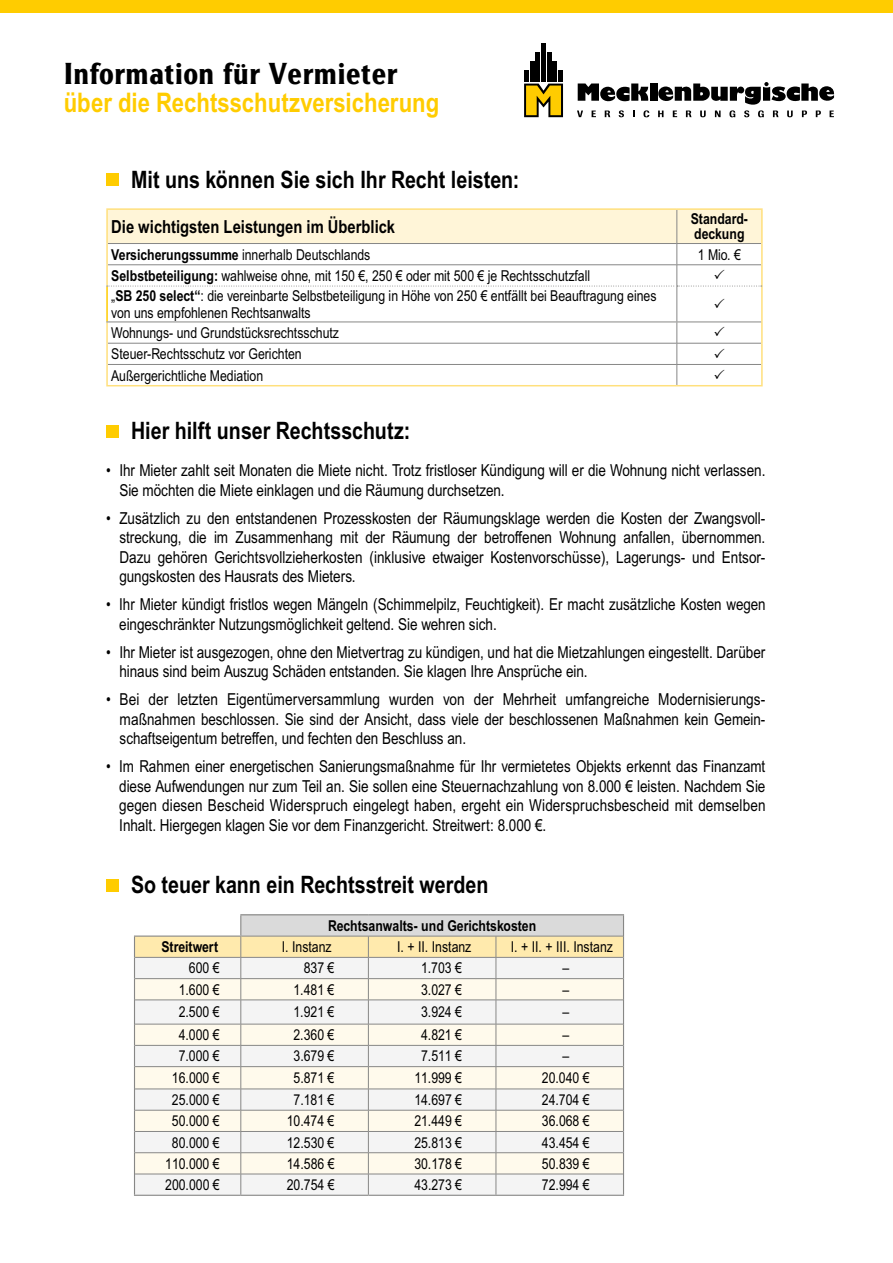
<style>
.page{position:relative;width:893px;height:1263px;background:#fff}
.page>*{position:absolute;margin:0;border:0;box-sizing:border-box;transform-origin:0 0}
.t1{font:31.5px "LP Cervo Lap";color:#000}
.t2{font:700 27px "Arial Narrow MT Pro";color:#fc0}
.t3{font:700 24px "Arial Narrow MT Pro";color:#000}
.t4{font:700 18px "Arial Narrow MT Pro";color:#000}
.t5{font:16.5px/19.5px "Arial Narrow MT Pro";color:#000}
.t6{font:15px/21px "Arial Narrow MT Pro";color:#000}
.t7{font:700 15px/15px "Arial Narrow MT Pro";color:#000}
.s1{font-weight:700}
</style>
<div class="page">
<div style="left:106px;top:425px;width:13px;height:13px;background:#fc0"></div>
<div style="left:0;top:0;width:893px;height:13px;background:#fc0"></div>
<div style="left:650px;top:83px;width:7px;height:18px;background:#000"></div>
<svg style="left:578px;top:83px;width:71px;height:19px"></svg>
<svg style="left:524px;top:84px;width:39px;height:33px"></svg>
<div style="left:524px;top:70px;width:5px;height:12px;background:#000"></div>
<hr style="left:530px;top:61px;width:4px;height:21px;background:#000">
<div style="left:535px;top:52px;width:5px;height:30px;background:#000"></div>
<div style="left:541px;top:43px;width:5px;height:39px;background:#000"></div>
<div style="left:547px;top:52px;width:5px;height:30px;background:#000"></div>
<hr style="left:553px;top:61px;width:4px;height:21px;background:#000">
<div style="left:558px;top:70px;width:5px;height:12px;background:#000"></div>
<svg style="left:577px;top:110px;width:6px;height:7px"></svg>
<svg style="left:592px;top:111px;width:4px;height:6px"></svg>
<svg style="left:633px;top:111px;width:2px;height:6px"></svg>
<svg style="left:605px;top:111px;width:5px;height:6px"></svg>
<svg style="left:619px;top:110px;width:5px;height:7px"></svg>
<svg style="left:643px;top:110px;width:6px;height:7px"></svg>
<svg style="left:658px;top:82px;width:176px;height:35px"></svg>
<hr style="left:240px;top:914px;width:128px;height:1px;background:#878786">
<hr style="left:368px;top:914px;width:128px;height:1px;background:#878786">
<hr style="left:496px;top:914px;width:128px;height:1px;background:#878786">
<svg style="left:134px;top:915px;width:490px;height:280px"></svg>
<hr style="left:134px;top:1195px;width:107px;height:1px;background:#878786">
<hr style="left:241px;top:1195px;width:127px;height:1px;background:#878786">
<hr style="left:368px;top:1195px;width:128px;height:1px;background:#878786">
<hr style="left:496px;top:1195px;width:128px;height:1px;background:#878786">
<hr style="left:134px;top:935px;width:107px;height:2px;background:#878786">
<div style="left:106px;top:879px;width:13px;height:13px;background:#fc0"></div>
<div style="left:106px;top:173px;width:13px;height:13px;background:#fc0"></div>
<svg style="left:108px;top:287px;width:653px;height:98px"></svg>
<hr style="left:108px;top:343px;width:569px;height:1px;background:#878786">
<hr style="left:677px;top:343px;width:84px;height:1px;background:#878786">
<hr style="left:108px;top:364px;width:569px;height:1px;background:#878786">
<hr style="left:677px;top:364px;width:84px;height:1px;background:#878786">
<svg style="left:677px;top:323px;width:1px;height:62px"></svg>
<hr style="left:106px;top:208px;width:571px;height:2px;background:#ffe07d">
<hr style="left:106px;top:210px;width:2px;height:33px;background:#ffe07d">
<hr style="left:677px;top:208px;width:86px;height:2px;background:#ffe07d">
<hr style="left:761px;top:210px;width:2px;height:33px;background:#ffe07d">
<hr style="left:106px;top:243px;width:2px;height:22px;background:#ffe07d">
<hr style="left:761px;top:243px;width:2px;height:22px;background:#ffe07d">
<hr style="left:106px;top:265px;width:2px;height:21px;background:#ffe07d">
<hr style="left:761px;top:265px;width:2px;height:21px;background:#ffe07d">
<hr style="left:106px;top:322px;width:2px;height:21px;background:#ffe07d">
<hr style="left:761px;top:322px;width:2px;height:21px;background:#ffe07d">
<hr style="left:106px;top:343px;width:2px;height:21px;background:#ffe07d">
<hr style="left:761px;top:343px;width:2px;height:21px;background:#ffe07d">
<hr style="left:106px;top:364px;width:2px;height:21px;background:#ffe07d">
<hr style="left:761px;top:364px;width:2px;height:21px;background:#ffe07d">
<hr style="left:106px;top:385px;width:571px;height:1px;background:#ffe07d">
<hr style="left:677px;top:385px;width:86px;height:1px;background:#ffe07d">
<hr style="left:106px;top:286px;width:2px;height:36px;background:#fc0">
<hr style="left:761px;top:286px;width:2px;height:36px;background:#ffe07d">
<hr style="left:676px;top:286px;width:1px;height:36px;background:#878786">
<hr style="left:106px;top:322px;width:571px;height:1px;background:#878786">
<hr style="left:677px;top:322px;width:84px;height:1px;background:#878786">
<svg style="left:107px;top:209px;width:655px;height:78px"></svg>
<svg style="left:715px;top:298px;width:10px;height:10px"></svg>
<svg style="left:715px;top:327px;width:10px;height:9px"></svg>
<svg style="left:715px;top:348px;width:10px;height:10px"></svg>
<svg style="left:715px;top:369px;width:10px;height:10px"></svg>
<h1 class="t1" style="left:64px;top:50px;width:335px">Information für Vermieter</h1>
<h2 class="t2" style="left:64px;top:86px;width:377px">über die Rechtsschutzversicherung</h2>
<h3 class="t3" style="left:131px;top:165px;width:390px">Mit uns können Sie sich Ihr Recht leisten:</h3>
<p class="t4" style="left:111px;top:216px;width:285px">Die wichtigsten Leistungen im Überblick</p>
<p class="t7" style="left:691px;top:212px;width:59px">Standard&shy;deckung</p>
<p class="t6" style="left:111px;top:244px;width:261px"><span class="s1">Versicherungssumme</span> innerhalb Deutschlands</p>
<p class="t6" style="left:698px;top:244px;width:45px">1 Mio. €</p>
<p class="t6" style="left:111px;top:265px;width:547px;line-height:20.4px"><span class="s1">Selbstbeteiligung:</span> wahlweise ohne, mit 150 €, 250 € oder mit 500 € je Rechtsschutzfall<br>„<span class="s1">SB 250 select“</span>: die vereinbarte Selbstbeteiligung in Höhe von 250 € entfällt bei Beauftragung eines</p>
<p class="t6" style="left:111px;top:302px;width:229px">von uns empfohlenen Rechtsanwalts Wohnungs- und Grundstücksrechtsschutz Steuer-Rechtsschutz vor Gerichten Außergerichtliche Mediation</p>
<h3 class="t3" style="left:131px;top:416px;width:281px">Hier hilft unser Rechtsschutz:</h3>
<p class="t5" style="left:119px;top:460px;width:648px;text-indent:-13px">• Ihr Mieter zahlt seit Monaten die Miete nicht. Trotz fristloser Kündigung will er die Wohnung nicht verlassen.<br>Sie möchten die Miete einklagen und die Räumung durchsetzen.</p>
<p class="t5" style="left:119px;top:508px;width:648px;text-align:justify;text-indent:-13px">• Zusätzlich zu den entstandenen Prozesskosten der Räumungsklage werden die Kosten der Zwangsvoll&shy;streckung, die im Zusammenhang mit der Räumung der betroffenen Wohnung anfallen, übernommen.<br>Dazu gehören Gerichtsvollzieherkosten (inklusive etwaiger Kostenvorschüsse), Lagerungs- und Entsor&shy;gungskosten des Hausrats des Mieters.</p>
<p class="t5" style="left:119px;top:594px;width:648px;text-indent:-13px">• Ihr Mieter kündigt fristlos wegen Mängeln (Schimmelpilz, Feuchtigkeit). Er macht zusätzliche Kosten wegen eingeschränkter Nutzungsmöglichkeit geltend. Sie wehren sich.</p>
<p class="t5" style="left:119px;top:642px;width:648px;text-indent:-13px">• Ihr Mieter ist ausgezogen, ohne den Mietvertrag zu kündigen, und hat die Mietzahlungen eingestellt. Darüber hinaus sind beim Auszug Schäden entstanden. Sie klagen Ihre Ansprüche ein.</p>
<p class="t5" style="left:120px;top:689px;width:647px;text-align:justify;text-indent:-13px">• Bei der letzten Eigentümerversammlung wurden von der Mehrheit umfangreiche Modernisierungs&shy;maßnahmen beschlossen. Sie sind der Ansicht, dass viele der beschlossenen Maßnahmen kein Gemein&shy;schaftseigentum betreffen, und fechten den Beschluss an.</p>
<p class="t5" style="left:119px;top:756px;width:648px;text-align:justify;text-indent:-13px">• Im Rahmen einer energetischen Sanierungsmaßnahme für Ihr vermietetes Objekts erkennt das Finanzamt diese Aufwendungen nur zum Teil an. Sie sollen eine Steuernachzahlung von 8.000 € leisten. Nachdem Sie gegen diesen Bescheid Widerspruch eingelegt haben, ergeht ein Widerspruchsbescheid mit demselben Inhalt. Hiergegen klagen Sie vor dem Finanzgericht. Streitwert: 8.000 €.</p>
<h3 class="t3" style="left:131px;top:870px;width:359px">So teuer kann ein Rechtsstreit werden</h3>
<p class="t7" style="left:328px;top:918px;width:210px">Rechtsanwalts- und Gerichtskosten</p>
<p class="t7" style="left:161px;top:940px;width:58px">Streitwert</p>
<p class="t6" style="left:282px;top:936px;width:51px">I. Instanz</p>
<p class="t6" style="left:397px;top:936px;width:76px">I. + II. Instanz</p>
<p class="t6" style="left:511px;top:936px;width:104px">I. + II. + III. Instanz</p>
<p class="t6" style="left:189px;top:957px;width:32px">600 €</p>
<p class="t6" style="left:304px;top:957px;width:32px">837 €</p>
<p class="t6" style="left:421px;top:957px;width:42px">1.703 €</p>
<p class="t6" style="left:562px;top:957px;width:8px">–</p>
<p class="t6" style="left:179px;top:979px;width:42px">1.600 €</p>
<p class="t6" style="left:293px;top:979px;width:42px">1.481 €</p>
<p class="t6" style="left:421px;top:979px;width:42px">3.027 €</p>
<p class="t6" style="left:562px;top:979px;width:8px">–</p>
<p class="t6" style="left:179px;top:1001px;width:42px">2.500 €</p>
<p class="t6" style="left:293px;top:1001px;width:42px">1.921 €</p>
<p class="t6" style="left:421px;top:1001px;width:42px">3.924 €</p>
<p class="t6" style="left:562px;top:1001px;width:8px">–</p>
<p class="t6" style="left:179px;top:1024px;width:42px">4.000 €</p>
<p class="t6" style="left:294px;top:1024px;width:42px">2.360 €</p>
<p class="t6" style="left:421px;top:1024px;width:42px">4.821 €</p>
<p class="t6" style="left:562px;top:1024px;width:8px">–</p>
<p class="t6" style="left:179px;top:1045px;width:42px">7.000 €</p>
<p class="t6" style="left:294px;top:1045px;width:42px">3.679 €</p>
<p class="t6" style="left:421px;top:1045px;width:42px">7.511 €</p>
<p class="t6" style="left:562px;top:1045px;width:8px">–</p>
<p class="t6" style="left:172px;top:1067px;width:49px">16.000 €</p>
<p class="t6" style="left:294px;top:1067px;width:42px">5.871 €</p>
<p class="t6" style="left:414px;top:1067px;width:49px">11.999 €</p>
<p class="t6" style="left:542px;top:1067px;width:49px">20.040 €</p>
<p class="t6" style="left:172px;top:1089px;width:49px">25.000 €</p>
<p class="t6" style="left:294px;top:1089px;width:42px">7.181 €</p>
<p class="t6" style="left:414px;top:1089px;width:49px">14.697 €</p>
<p class="t6" style="left:542px;top:1089px;width:49px">24.704 €</p>
<p class="t6" style="left:172px;top:1110px;width:49px">50.000 €</p>
<p class="t6" style="left:287px;top:1110px;width:49px">10.474 €</p>
<p class="t6" style="left:414px;top:1110px;width:49px">21.449 €</p>
<p class="t6" style="left:542px;top:1110px;width:49px">36.068 €</p>
<p class="t6" style="left:172px;top:1132px;width:49px">80.000 €</p>
<p class="t6" style="left:287px;top:1132px;width:49px">12.530 €</p>
<p class="t6" style="left:414px;top:1132px;width:49px">25.813 €</p>
<p class="t6" style="left:542px;top:1132px;width:49px">43.454 €</p>
<p class="t6" style="left:165px;top:1153px;width:56px">110.000 €</p>
<p class="t6" style="left:287px;top:1153px;width:49px">14.586 €</p>
<p class="t6" style="left:414px;top:1153px;width:49px">30.178 €</p>
<p class="t6" style="left:542px;top:1153px;width:49px">50.839 €</p>
<p class="t6" style="left:165px;top:1174px;width:56px">200.000 €</p>
<p class="t6" style="left:287px;top:1174px;width:49px">20.754 €</p>
<p class="t6" style="left:414px;top:1174px;width:49px">43.273 €</p>
<p class="t6" style="left:542px;top:1174px;width:49px">72.994 €</p>
</div>
